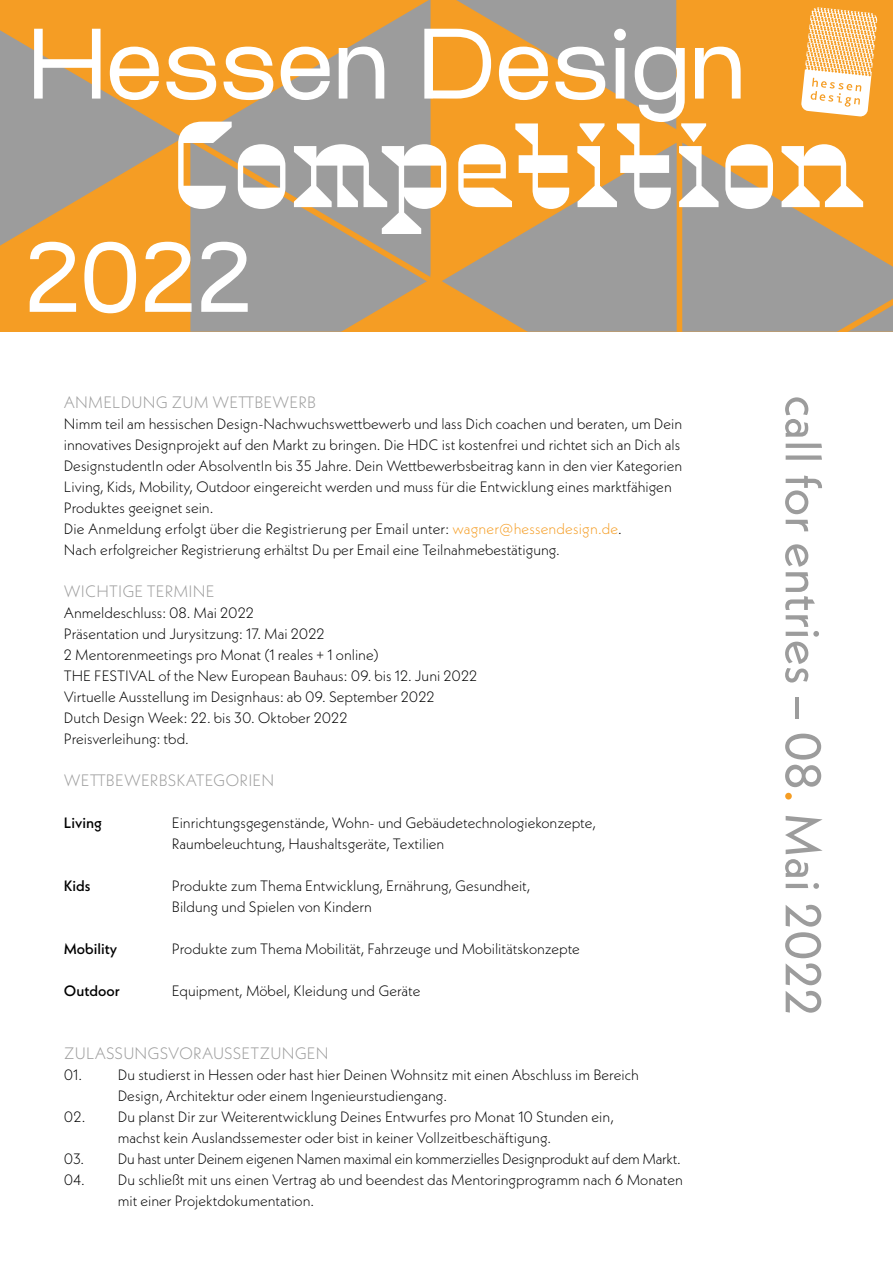
<style>
.page{position:relative;width:893px;height:1263px;background:#fff}
.page>*{position:absolute;margin:0;border:0;box-sizing:border-box;transform-origin:0 0}
.t1{font:50.1px "Neue Kabel";color:#9c9c9c}
.t2{font:300 16.5px "Neue Kabel";letter-spacing:.01em;color:#9c9c9c}
.t3{font:300 15px/21px "Neue Kabel";color:#000}
.t4{font:300 15px "Neue Kabel";letter-spacing:-.02em;color:#000}
.t5{font:500 15px "Neue Kabel";color:#000}
.s1{color:#f59d24}
</style>
<div class="page">
<svg style="left:0;top:0;width:893px;height:332px"></svg>
<p class="t2" style="left:64px;top:392px;width:254px">ANMELDUNG ZUM WETTBEWERB</p>
<p class="t3" style="left:64px;top:413px;width:620px">Nimm teil am hessischen Design-Nachwuchswettbewerb und lass Dich coachen und beraten, um Dein innovatives Designprojekt auf den Markt zu bringen. Die HDC ist kostenfrei und richtet sich an Dich als DesignstudentIn oder AbsolventIn bis 35 Jahre. Dein Wettbewerbsbeitrag kann in den vier Kategorien Living, Kids, Mobility, Outdoor eingereicht werden und muss für die Entwicklung eines marktfähigen Produktes geeignet sein.<br>Die Anmeldung erfolgt über die Registrierung per Email unter: <span class="s1">wagner@hessendesign.de</span>.<br>Nach erfolgreicher Registrierung erhältst Du per Email eine Teilnahmebestätigung.</p>
<p class="t2" style="left:64px;top:581px;width:152px">WICHTIGE TERMINE</p>
<p class="t3" style="left:64px;top:602px;width:415px">Anmeldeschluss: 08. Mai 2022<br>Präsentation und Jurysitzung: 17. Mai 2022<br>2 Mentorenmeetings pro Monat (1 reales + 1 online)<br>THE FESTIVAL of the New European Bauhaus: 09. bis 12. Juni 2022<br>Virtuelle Ausstellung im Designhaus: ab 09. September 2022<br>Dutch Design Week: 22. bis 30. Oktober 2022<br>Preisverleihung: tbd.</p>
<p class="t2" style="left:64px;top:770px;width:212px">WETTBEWERBSKATEGORIEN</p>
<p class="t5" style="left:64px;top:813px;width:40px">Living</p>
<p class="t3" style="left:172px;top:812px;width:426px">Einrichtungsgegenstände, Wohn- und Gebäudetechnologiekonzepte,<br>Raumbeleuchtung, Haushaltsgeräte, Textilien</p>
<p class="t5" style="left:64px;top:876px;width:28px">Kids</p>
<p class="t3" style="left:172px;top:875px;width:360px">Produkte zum Thema Entwicklung, Ernährung, Gesundheit,<br>Bildung und Spielen von Kindern</p>
<p class="t5" style="left:64px;top:939px;width:55px">Mobility</p>
<p class="t3" style="left:172px;top:938px;width:410px">Produkte zum Thema Mobilität, Fahrzeuge und Mobilitätskonzepte</p>
<p class="t5" style="left:64px;top:981px;width:57px">Outdoor</p>
<p class="t3" style="left:172px;top:980px;width:250px">Equipment, Möbel, Kleidung und Geräte</p>
<p class="t2" style="left:64px;top:1043px;width:266px">ZULASSUNGSVORAUSSETZUNGEN</p>
<p class="t3" style="left:118px;top:1064px;width:523px;text-indent:-54px">01. Du studierst in Hessen oder hast hier Deinen Wohnsitz mit einen Abschluss im Bereich<br>Design, Architektur oder einem Ingenieurstudiengang.</p>
<p class="t3" style="left:64px;top:1106px;width:552px;text-align:center">02. Du planst Dir zur Weiterentwicklung Deines Entwurfes pro Monat 10 Stunden ein, machst kein Auslandssemester oder bist in keiner Vollzeitbeschäftigung.</p>
<p class="t4" style="left:64px;top:1149px;width:618px">03. Du hast unter Deinem eigenen Namen maximal ein kommerzielles Designprodukt auf dem Markt.</p>
<p class="t3" style="left:118px;top:1169px;width:567px;text-indent:-54px">04. Du schließt mit uns einen Vertrag ab und beendest das Mentoringprogramm nach 6 Monaten mit einer Projektdokumentation.</p>
<h1 class="t1" style="left:835px;top:395px;width:622px;rotate:90deg">call for entries – 08<span class="s1">.</span> Mai 2022</h1>
</div>
